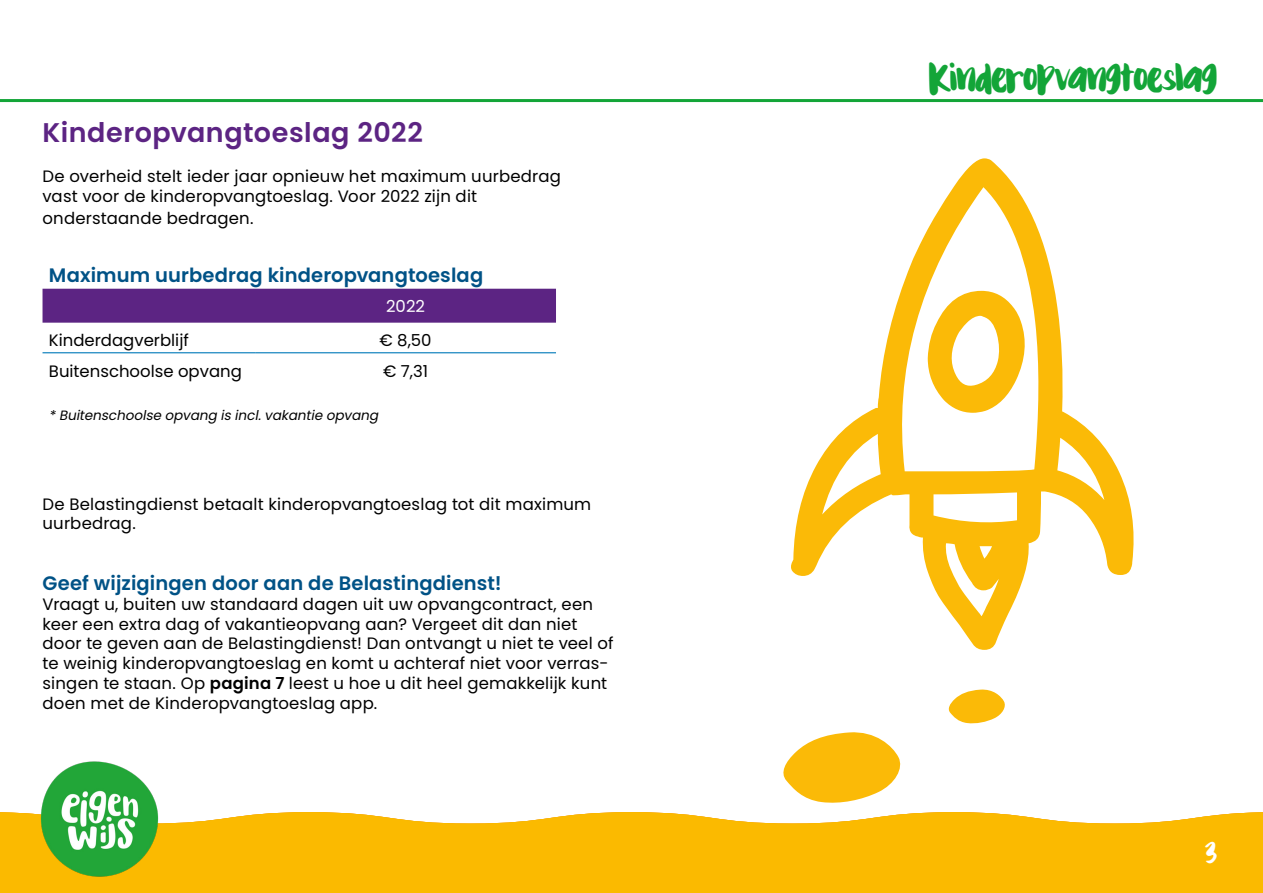
<style>
.page{position:relative;width:1263px;height:893px;background:#fff}
.page>*{position:absolute;margin:0;border:0;box-sizing:border-box;transform-origin:0 0}
.t1{font:45px "Mix Yonder";letter-spacing:-.025em;color:#13a538}
.t2{font:45px "Mix Yonder";color:#fff}
.t3{font:600 27px "Poppins";letter-spacing:.02em;color:#5c2483}
.t4{font:600 19.5px "Poppins";letter-spacing:.005em;color:#005286}
.t5{font:16.5px/19.8px "Poppins";letter-spacing:.01em;color:#000}
.t6{font:16.5px "Poppins";color:#fff}
.t7{font:italic 13.5px "Poppins";color:#000}
.s1{font-weight:600}
</style>
<div class="page">
<svg style="left:0;top:812px;width:1263px;height:81px;background:#fbbe11"></svg>
<hr style="left:0;top:99px;width:1263px;height:3px;background:#13a538">
<img style="left:26px;top:761px;width:148px;height:130px">
<div style="left:43px;top:289px;width:513px;height:34px;background:#5c2483"></div>
<hr style="left:43px;top:352px;width:212px;height:1px;background:#0079b9">
<hr style="left:255px;top:352px;width:301px;height:1px;background:#0079b9">
<svg style="left:791px;top:158px;width:343px;height:492px"></svg>
<svg style="left:783px;top:732px;width:118px;height:71px"></svg>
<svg style="left:948px;top:689px;width:57px;height:35px"></svg>
<h2 class="t3" style="left:43px;top:117px;width:382px">Kinderopvangtoeslag 2022</h2>
<p class="t5" style="left:43px;top:166px;width:520px">De overheid stelt ieder jaar opnieuw het maximum uurbedrag vast voor de kinderopvangtoeslag. Voor 2022 zijn dit</p>
<p class="t5" style="left:43px;top:208px;width:213px">onderstaande bedragen.</p>
<p class="t4" style="left:49px;top:263px;width:436px">Maximum uurbedrag kinderopvangtoeslag</p>
<p class="t6" style="left:386px;top:297px;width:40px">2022</p>
<p class="t5" style="left:49px;top:331px;width:141px">Kinderdagverblijf</p>
<p class="t5" style="left:379px;top:331px;width:54px">€ 8,50</p>
<p class="t5" style="left:49px;top:361px;width:194px">Buitenschoolse opvang</p>
<p class="t5" style="left:383px;top:361px;width:47px">€ 7,31</p>
<p class="t7" style="left:49px;top:407px;width:335px">*Buitenschoolse opvang isincl.vakantie opvang</p>
<p class="t5" style="left:43px;top:494px;width:550px">De Belastingdienst betaalt kinderopvangtoeslag tot dit maximum uurbedrag.</p>
<p class="t4" style="left:43px;top:572px;width:461px">Geef wijzigingen door aan de Belastingdienst!</p>
<p class="t5" style="left:43px;top:594px;width:573px">Vraagt u, buiten uw standaard dagen uit uw opvangcontract, een keer een extra dag of vakantieopvang aan? Vergeet dit dan niet door te geven aan de Belastingdienst! Dan ontvangt u niet te veel of te weinig kinderopvangtoeslag en komt u achteraf niet voor verras&shy;singen te staan. Op <span class="s1">pagina 7</span> leest u hoe u dit heel gemakkelijk kunt doen met de Kinderopvangtoeslag app.</p>
<h1 class="t1" style="left:929px;top:52px;width:290px">Kinderopvangtoeslag</h1>
<h1 class="t2" style="left:1205px;top:825px;width:14px">3</h1>
</div>
